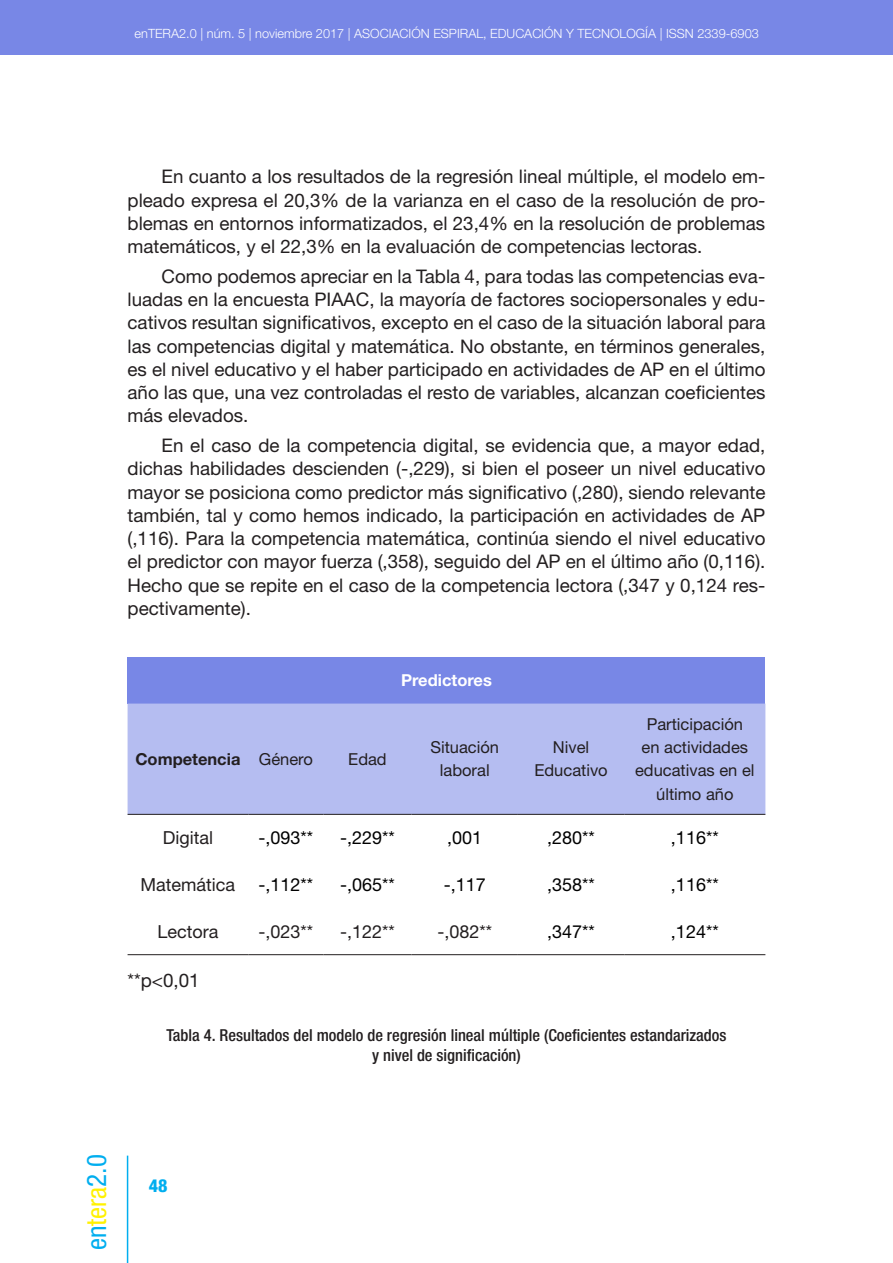
<style>
.page{position:relative;width:893px;height:1263px;background:#fff}
.page>*{position:absolute;margin:0;border:0;box-sizing:border-box;transform-origin:0 0}
.t1{font:condensed 27px "Helvetica Neue LT Std";color:#00aeef}
.t2{font:18.75px/23.2px "Helvetica Neue LT Std";color:#231f20;text-align:justify}
.t3{font:18px "Helvetica Neue LT Std";color:#000}
.t4{font:18px "Helvetica Neue LT Std";color:#231f20}
.t5{font:800 condensed 18px "Helvetica Neue LT Std";color:#00aeef}
.t6{font:500 condensed 16.5px/20.2px "Helvetica Neue LT Std";color:#231f20;text-align:center}
.t7{font:16.5px/23.2px "Helvetica Neue LT Std";color:#231f20;text-align:center}
.t8{font:700 16.5px "Helvetica Neue LT Std";color:#231f20}
.t9{font:700 16.5px "Helvetica Neue LT Std";color:#fff}
.t10{font:300 12.75px "Helvetica Neue LT Std";color:#fff}
.s1{font-weight:400}
.s2{color:#fff101}
</style>
<div class="page">
<hr style="left:127px;top:1155px;width:1px;height:108px;background:#00aeef">
<div style="left:128px;top:657px;width:637px;height:47px;background:#7887e6"></div>
<div style="left:128px;top:704px;width:637px;height:110px;background:#b5bdf1"></div>
<hr style="left:128px;top:814px;width:120px;height:1px;background:#231f20">
<hr style="left:248px;top:814px;width:75px;height:1px;background:#231f20">
<hr style="left:323px;top:814px;width:89px;height:1px;background:#231f20">
<hr style="left:412px;top:814px;width:106px;height:1px;background:#231f20">
<hr style="left:518px;top:814px;width:106px;height:1px;background:#231f20">
<hr style="left:624px;top:814px;width:141px;height:1px;background:#231f20">
<hr style="left:128px;top:954px;width:120px;height:1px;background:#231f20">
<hr style="left:248px;top:954px;width:75px;height:1px;background:#231f20">
<hr style="left:323px;top:954px;width:89px;height:1px;background:#231f20">
<hr style="left:412px;top:954px;width:106px;height:1px;background:#231f20">
<hr style="left:518px;top:954px;width:106px;height:1px;background:#231f20">
<hr style="left:624px;top:954px;width:141px;height:1px;background:#231f20">
<hr style="left:892px;top:0;width:1px;height:55px;background:#7887e6">
<div style="left:0;top:0;width:892px;height:55px;background:#7887e6"></div>
<p class="t10" style="left:135px;top:26px;width:626px">enTERA2.0 | núm. 5 | noviembre 2017 | ASOCIACIÓN ESPIRAL, EDUCACIÓN Y TECNOLOGÍA | ISSN 2339-6903</p>
<p class="t2" style="left:128px;top:165px;width:639px;text-indent:34px">En cuanto a los resultados de la regresión lineal múltiple, el modelo em&shy;pleado expresa el 20,3% de la varianza en el caso de la resolución de pro&shy;blemas en entornos informatizados, el 23,4% en la resolución de problemas matemáticos, y el 22,3% en la evaluación de competencias lectoras.</p>
<p class="t2" style="left:128px;top:264px;width:639px;text-indent:34px">Como podemos apreciar en la Tabla 4, para todas las competencias eva&shy;luadas en la encuesta PIAAC, la mayoría de factores sociopersonales y edu&shy;cativos resultan significativos, excepto en el caso de la situación laboral para las competencias digital y matemática. No obstante, en términos generales, es el nivel educativo y el haber participado en actividades de AP en el último año las que, una vez controladas el resto de variables, alcanzan coeficientes más elevados.</p>
<p class="t2" style="left:128px;top:433px;width:639px;text-indent:34px">En el caso de la competencia digital, se evidencia que, a mayor edad, dichas habilidades descienden (-,229), si bien el poseer un nivel educativo mayor se posiciona como predictor más significativo (,280), siendo relevante también, tal y como hemos indicado, la participación en actividades de AP (,116). Para la competencia matemática, continúa siendo el nivel educativo el predictor con mayor fuerza (,358), seguido del AP en el último año (0,116).<br>Hecho que se repite en el caso de la competencia lectora (,347 y 0,124 res&shy;pectivamente).</p>
<p class="t9" style="left:401px;top:670px;width:92px">Predictores</p>
<p class="t8" style="left:135px;top:749px;width:179px">Competencia <span class="s1">Género</span></p>
<p class="t7" style="left:348px;top:747px;width:40px">Edad</p>
<p class="t7" style="left:430px;top:735px;width:70px">Situación laboral</p>
<p class="t7" style="left:534px;top:735px;width:75px">Nivel<br>Educativo</p>
<p class="t7" style="left:635px;top:712px;width:121px">Participación<br>en actividades educativas en el último año</p>
<p class="t4" style="left:163px;top:827px;width:52px">Digital</p>
<p class="t3" style="left:258px;top:827px;width:56px">-,093**</p>
<p class="t3" style="left:340px;top:827px;width:56px">-,229**</p>
<p class="t3" style="left:447px;top:827px;width:37px">,001</p>
<p class="t3" style="left:547px;top:827px;width:49px">,280**</p>
<p class="t3" style="left:671px;top:827px;width:49px">,116**</p>
<p class="t4" style="left:141px;top:874px;width:96px">Matemática</p>
<p class="t3" style="left:258px;top:874px;width:56px">-,112**</p>
<p class="t3" style="left:340px;top:874px;width:56px">-,065**</p>
<p class="t3" style="left:444px;top:874px;width:44px">-,117</p>
<p class="t3" style="left:547px;top:874px;width:49px">,358**</p>
<p class="t3" style="left:671px;top:874px;width:49px">,116**</p>
<p class="t4" style="left:157px;top:920px;width:63px">Lectora</p>
<p class="t4" style="left:258px;top:920px;width:56px">-,023**</p>
<p class="t4" style="left:340px;top:920px;width:56px">-,122**</p>
<p class="t4" style="left:437px;top:920px;width:56px">-,082**</p>
<p class="t3" style="left:547px;top:920px;width:49px">,347**</p>
<p class="t3" style="left:671px;top:920px;width:49px">,124**</p>
<p class="t2" style="left:128px;top:968px;width:74px">**p&lt;0,01</p>
<p class="t6" style="left:166px;top:1025px;width:561px">Tabla 4. Resultados del modelo de regresión lineal múltiple (Coeficientes estandarizados y nivel de significación)</p>
<h1 class="t1" style="left:81px;top:1250px;width:97px;rotate:-90deg">en<span class="s2">tera</span>2.0</h1>
<p class="t5" style="left:149px;top:1174px;width:20px">48</p>
</div>
